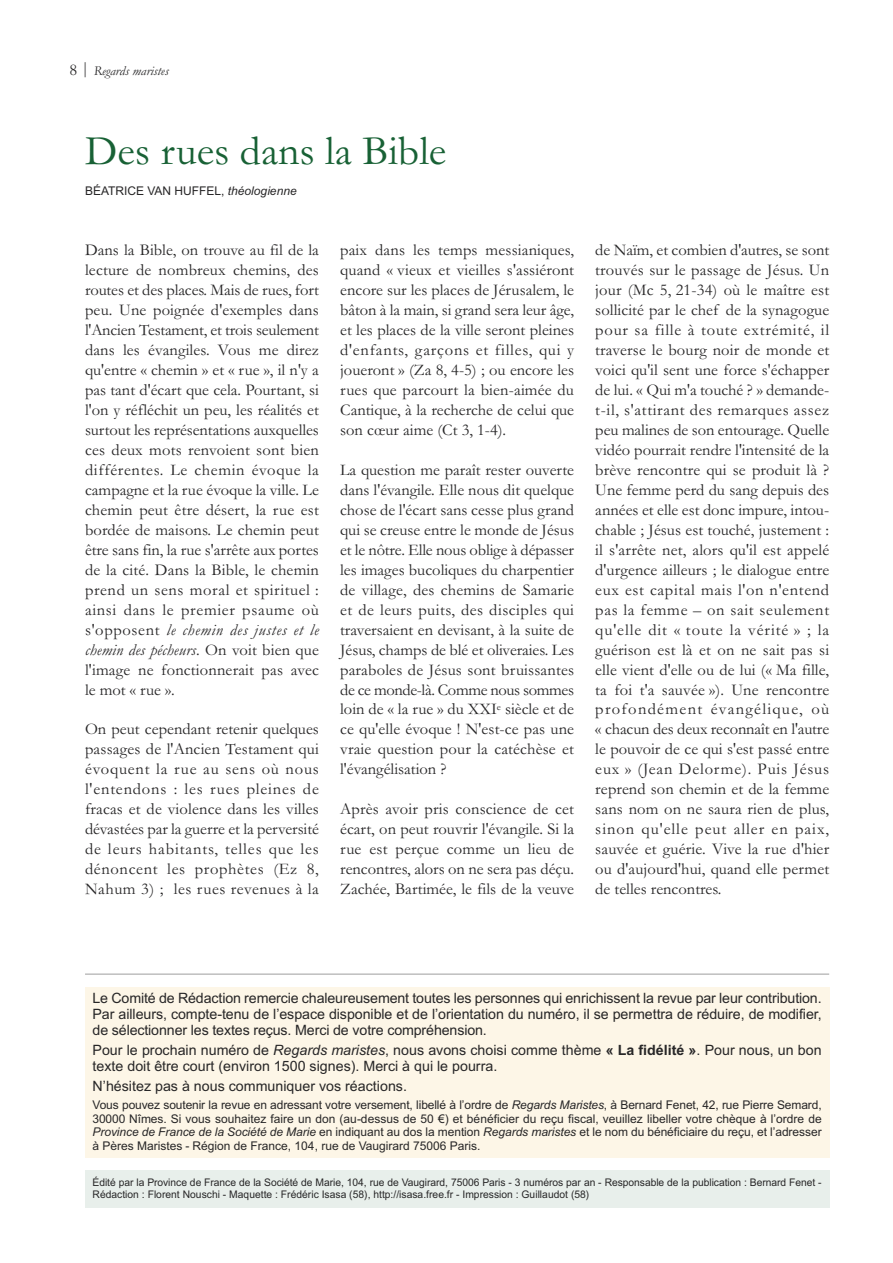
<style>
.page{position:relative;width:893px;height:1263px;background:#fff}
.page>*{position:absolute;margin:0;border:0;box-sizing:border-box;transform-origin:0 0}
.t1{font:42px "Garamond";color:#186135}
.t2{font:16.5px/20px "Garamond";letter-spacing:.005em;color:#272627;text-align:justify}
.t3{font:14.25px/15.8px "Arial";color:#272627;text-align:justify}
.t4{font:italic 13.5px "Garamond";color:#272627}
.t5{font:12px/13.5px "Arial";color:#272627;text-align:justify}
.t6{font:10.5px/12px "Arial Narrow";letter-spacing:-.005em;color:#272627;scale:1.2 1}
.s1{font-style:normal;font-size:16.5px}
.s2{font-style:italic}
.s3{font-weight:700}
</style>
<div class="page">
<div style="left:85px;top:1170px;width:744px;height:38px;background:#e8efeb"></div>
<div style="left:85px;top:987px;width:744px;height:171px;background:#fdf6e7"></div>
<hr style="left:85px;top:973px;width:744px;height:2px;background:#bebebe">
<p class="t4" style="left:69px;top:62px;width:101px"><span class="s1">8 |</span> Regards maristes</p>
<h1 class="t1" style="left:85px;top:124px;width:363px">Des rues dans la Bible</h1>
<p class="t5" style="left:85px;top:184px;width:213px">BÉATRICE VAN HUFFEL, <span class="s2">théologienne</span></p>
<p class="t2" style="left:85px;top:239px;width:235px">Dans la Bible, on trouve au fil de la lecture de nombreux chemins, des routes et des places. Mais de rues, fort peu. Une poignée d'exemples dans l'Ancien Testament, et trois seulement dans les évangiles. Vous me direz qu'entre « chemin » et « rue », il n'y a pas tant d'écart que cela. Pourtant, si l'on y réfléchit un peu, les réalités et surtout les représentations auxquelles ces deux mots renvoient sont bien différentes. Le chemin évoque la campagne et la rue évoque la ville. Le chemin peut être désert, la rue est bordée de maisons. Le chemin peut être sans fin, la rue s'arrête aux portes de la cité. Dans la Bible, le chemin prend un sens moral et spirituel : ainsi dans le premier psaume où s'opposent <span class="s2">le chemin des justes et le chemin des pécheurs</span>. On voit bien que l'image ne fonctionnerait pas avec le mot « rue ».</p>
<p class="t2" style="left:85px;top:719px;width:235px">On peut cependant retenir quelques passages de l'Ancien Testament qui évoquent la rue au sens où nous l'entendons : les rues pleines de fracas et de violence dans les villes dévastées par la guerre et la perversité de leurs habitants, telles que les dénoncent les prophètes (Ez 8, Nahum 3) ; les rues revenues à la</p>
<p class="t2" style="left:340px;top:239px;width:235px">paix dans les temps messianiques, quand « vieux et vieilles s'assiéront encore sur les places de Jérusalem, le bâton à la main, si grand sera leur âge, et les places de la ville seront pleines d'enfants, garçons et filles, qui y joueront » (Za 8, 4-5) ; ou encore les rues que parcourt la bien-aimée du Cantique, à la recherche de celui que son cœur aime (Ct 3, 1-4).</p>
<p class="t2" style="left:340px;top:459px;width:235px">La question me paraît rester ouverte dans l'évangile. Elle nous dit quelque chose de l'écart sans cesse plus grand qui se creuse entre le monde de Jésus et le nôtre. Elle nous oblige à dépasser les images bucoliques du charpentier de village, des chemins de Samarie et de leurs puits, des disciples qui traversaient en devisant, à la suite de Jésus, champs de blé et oliveraies. Les paraboles de Jésus sont bruissantes de ce monde-là. Comme nous sommes loin de « la rue » du XXI<sup>e</sup> siècle et de ce qu'elle évoque ! N'est-ce pas une vraie question pour la catéchèse et l'évangélisation ?</p>
<p class="t2" style="left:340px;top:799px;width:235px">Après avoir pris conscience de cet écart, on peut rouvrir l'évangile. Si la rue est perçue comme un lieu de rencontres, alors on ne sera pas déçu.<br>Zachée, Bartimée, le fils de la veuve</p>
<p class="t2" style="left:595px;top:239px;width:235px">de Naïm, et combien d'autres, se sont trouvés sur le passage de Jésus. Un jour (Mc 5, 21-34) où le maître est sollicité par le chef de la synagogue pour sa fille à toute extrémité, il traverse le bourg noir de monde et voici qu'il sent une force s'échapper de lui. « Qui m'a touché ? » demande&shy;t-il, s'attirant des remarques assez peu malines de son entourage. Quelle vidéo pourrait rendre l'intensité de la brève rencontre qui se produit là ?<br>Une femme perd du sang depuis des années et elle est donc impure, intou&shy;chable ; Jésus est touché, justement : il s'arrête net, alors qu'il est appelé d'urgence ailleurs ; le dialogue entre eux est capital mais l'on n'entend pas la femme – on sait seulement qu'elle dit « toute la vérité » ; la guérison est là et on ne sait pas si elle vient d'elle ou de lui (« Ma fille, ta foi t'a sauvée »). Une rencontre profondément évangélique, où « chacun des deux reconnaît en l'autre le pouvoir de ce qui s'est passé entre eux » (Jean Delorme). Puis Jésus reprend son chemin et de la femme sans nom on ne saura rien de plus, sinon qu'elle peut aller en paix, sauvée et guérie. Vive la rue d'hier ou d'aujourd'hui, quand elle permet de telles rencontres.</p>
<p class="t3" style="left:93px;top:991px;width:731px">Le Comité de Rédaction remercie chaleureusement toutes les personnes qui enrichissent la revue par leur contribution.<br>Par ailleurs, compte-tenu de l’espace disponible et de l’orientation du numéro, il se permettra de réduire, de modifier, de sélectionner les textes reçus. Merci de votre compréhension.</p>
<p class="t3" style="left:93px;top:1042px;width:731px">Pour le prochain numéro de <span class="s2">Regards maristes</span>, nous avons choisi comme thème <span class="s3">« La fidélité »</span>. Pour nous, un bon texte doit être court (environ 1500 signes). Merci à qui le pourra.</p>
<p class="t3" style="left:93px;top:1078px;width:316px">N’hésitez pas à nous communiquer vos réactions.</p>
<p class="t5" style="left:93px;top:1098px;width:731px">Vous pouvez soutenir la revue en adressant votre versement, libellé à l’ordre de <span class="s2">Regards Maristes</span>, à Bernard Fenet, 42, rue Pierre Semard, 30000 Nîmes. Si vous souhaitez faire un don (au-dessus de 50 €) et bénéficier du reçu fiscal, veuillez libeller votre chèque à l’ordre de <span class="s2">Province de France de la Société de Marie</span> en indiquant au dos la mention <span class="s2">Regards maristes</span> et le nom du bénéficiaire du reçu, et l’adresser à Pères Maristes - Région de France, 104, rue de Vaugirard 75006 Paris.</p>
<p class="t6" style="left:93px;top:1176px;width:609px">Édité par la Province de France de la Société de Marie, 104, rue de Vaugirard, 75006 Paris - 3 numéros par an - Responsable de la publication : Bernard Fenet -<br>Rédaction : Florent Nouschi - Maquette : Frédéric Isasa (58), http://isasa.free.fr - Impression : Guillaudot (58)</p>
</div>
